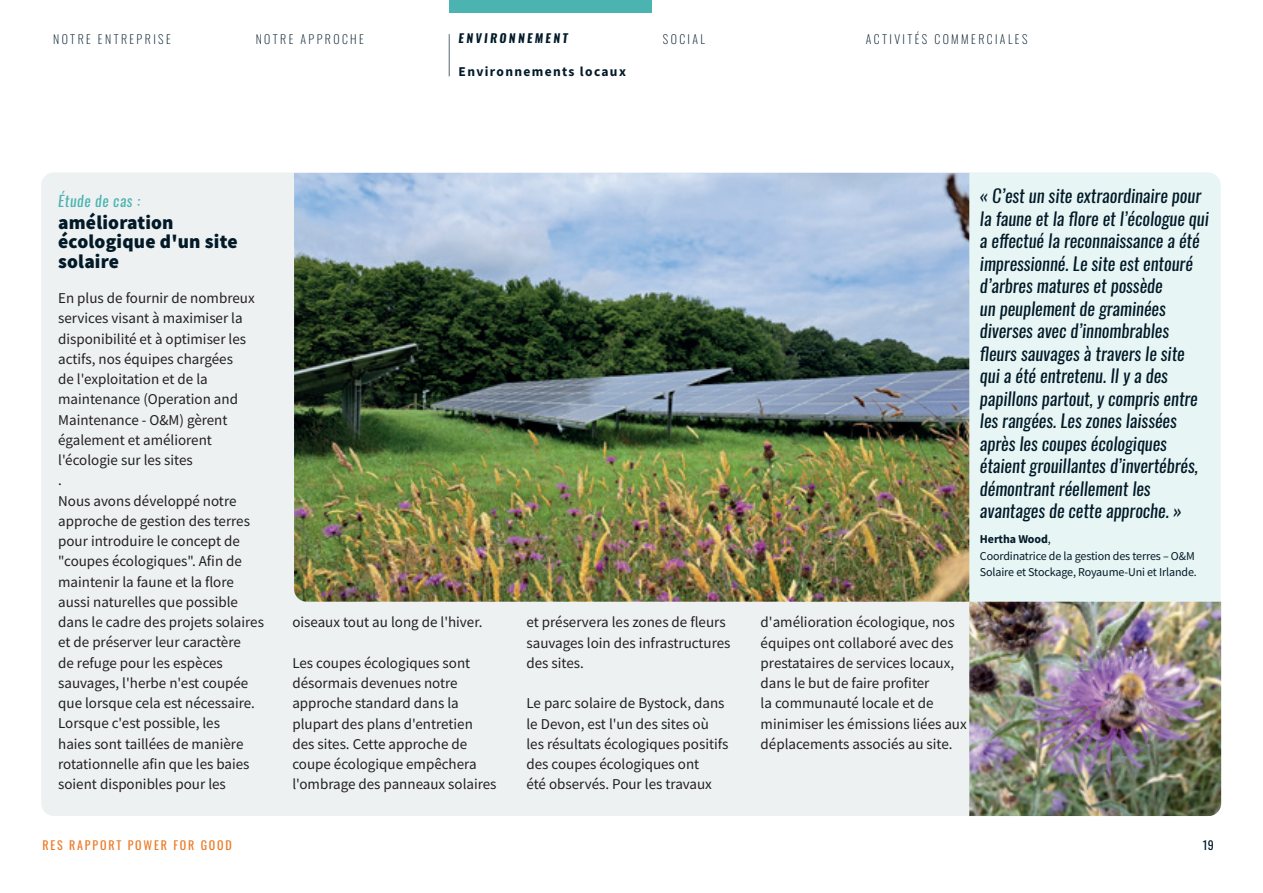
<style>
.page{position:relative;width:1263px;height:893px;background:#fff}
.page>*{position:absolute;margin:0;border:0;box-sizing:border-box;transform-origin:0 0}
.t1{font:900 19.5px/19.5px "Source Sans Pro";letter-spacing:.01em;color:#021a28}
.t2{font:italic 18px/22.5px "Oswald";color:#021a28}
.t3{font:15px/20.2px "Source Sans Pro";color:#231f20}
.t4{font:italic 15px "Oswald";letter-spacing:.04em;color:#4bb3b0}
.t5{font:700 13.5px "Source Sans Pro";letter-spacing:.1em;color:#021a28}
.t6{font:12px/16.5px "Source Sans Pro";letter-spacing:-.01em;color:#021a28}
.t7{font:200 12px "Oswald";letter-spacing:.2em;color:#021a28}
.t8{font:12px "Oswald";letter-spacing:.15em;color:#ec7b27}
.t9{font:italic 700 12px "Oswald";letter-spacing:.2em;color:#021a28}
.t10{font:12px "Oswald";color:#021a28}
.s1{font-weight:700}
</style>
<div class="page">
<div style="left:449px;top:0;width:203px;height:13px;background:#4bb3b0"></div>
<svg style="left:448px;top:35px;width:2px;height:42px"></svg>
<div style="left:41px;top:172px;width:1179px;height:644px;background:#edf1f2;border-radius:13px"></div>
<svg style="left:969px;top:173px;width:251px;height:429px"></svg>
<img style="left:294px;top:173px;width:675px;height:429px">
<img style="left:969px;top:602px;width:252px;height:214px">
<p class="t7" style="left:53px;top:29px;width:119px">NOTRE ENTREPRISE</p>
<p class="t7" style="left:256px;top:29px;width:110px">NOTRE APPROCHE</p>
<p class="t9" style="left:459px;top:30px;width:111px">ENVIRONNEMENT</p>
<p class="t7" style="left:663px;top:29px;width:44px">SOCIAL</p>
<p class="t7" style="left:866px;top:29px;width:163px">ACTIVITÉS COMMERCIALES</p>
<p class="t5" style="left:459px;top:63px;width:169px">Environnements locaux</p>
<p class="t4" style="left:58px;top:191px;width:83px">Étude de cas :</p>
<h1 class="t1" style="left:58px;top:212px;width:181px">amélioration écologique d'un site solaire</h1>
<p class="t3" style="left:58px;top:288px;width:207px">En plus de fournir de nombreux services visant à maximiser la disponibilité et à optimiser les actifs, nos équipes chargées<br>de l'exploitation et de la maintenance (Operation and<br>Maintenance - O&amp;M) gèrent également et améliorent l'écologie sur les sites<br>.<br>Nous avons développé notre approche de gestion des terres pour introduire le concept de "coupes écologiques". Afin de maintenir la faune et la flore aussi naturelles que possible dans le cadre des projets solaires et de préserver leur caractère<br>de refuge pour les espèces sauvages, l'herbe n'est coupée que lorsque cela est nécessaire.<br>Lorsque c'est possible, les<br>haies sont taillées de manière rotationnelle afin que les baies soient disponibles pour les</p>
<p class="t8" style="left:43px;top:835px;width:191px">RES RAPPORT POWER FOR GOOD</p>
<p class="t3" style="left:292px;top:612px;width:192px">oiseaux tout au long de l'hiver.</p>
<p class="t3" style="left:292px;top:653px;width:206px">Les coupes écologiques sont désormais devenues notre approche standard dans la plupart des plans d'entretien des sites. Cette approche de coupe écologique empêchera l'ombrage des panneaux solaires</p>
<p class="t3" style="left:526px;top:612px;width:206px">et préservera les zones de fleurs sauvages loin des infrastructures des sites.</p>
<p class="t3" style="left:526px;top:693px;width:203px">Le parc solaire de Bystock, dans le Devon, est l'un des sites où les résultats écologiques positifs des coupes écologiques ont<br>été observés. Pour les travaux</p>
<p class="t2" style="left:980px;top:185px;width:230px">« C’est un site extraordinaire pour la faune et la flore et l’écologue qui a effectué la reconnaissance a été impressionné. Le site est entouré d’arbres matures et possède<br>un peuplement de graminées diverses avec d’innombrables fleurs sauvages à travers le site qui a été entretenu. Il y a des papillons partout, y compris entre les rangées. Les zones laissées après les coupes écologiques étaient grouillantes d’invertébrés, démontrant réellement les avantages de cette approche. »</p>
<p class="t6" style="left:980px;top:531px;width:218px"><span class="s1">Hertha Wood</span>,<br>Coordinatrice de la gestion des terres – O&amp;M<br>Solaire et Stockage, Royaume-Uni et Irlande.</p>
<p class="t3" style="left:761px;top:612px;width:208px">d'amélioration écologique, nos équipes ont collaboré avec des prestataires de services locaux, dans le but de faire profiter<br>la communauté locale et de minimiser les émissions liées aux déplacements associés au site.</p>
<p class="t10" style="left:1203px;top:835px;width:13px">19</p>
</div>
